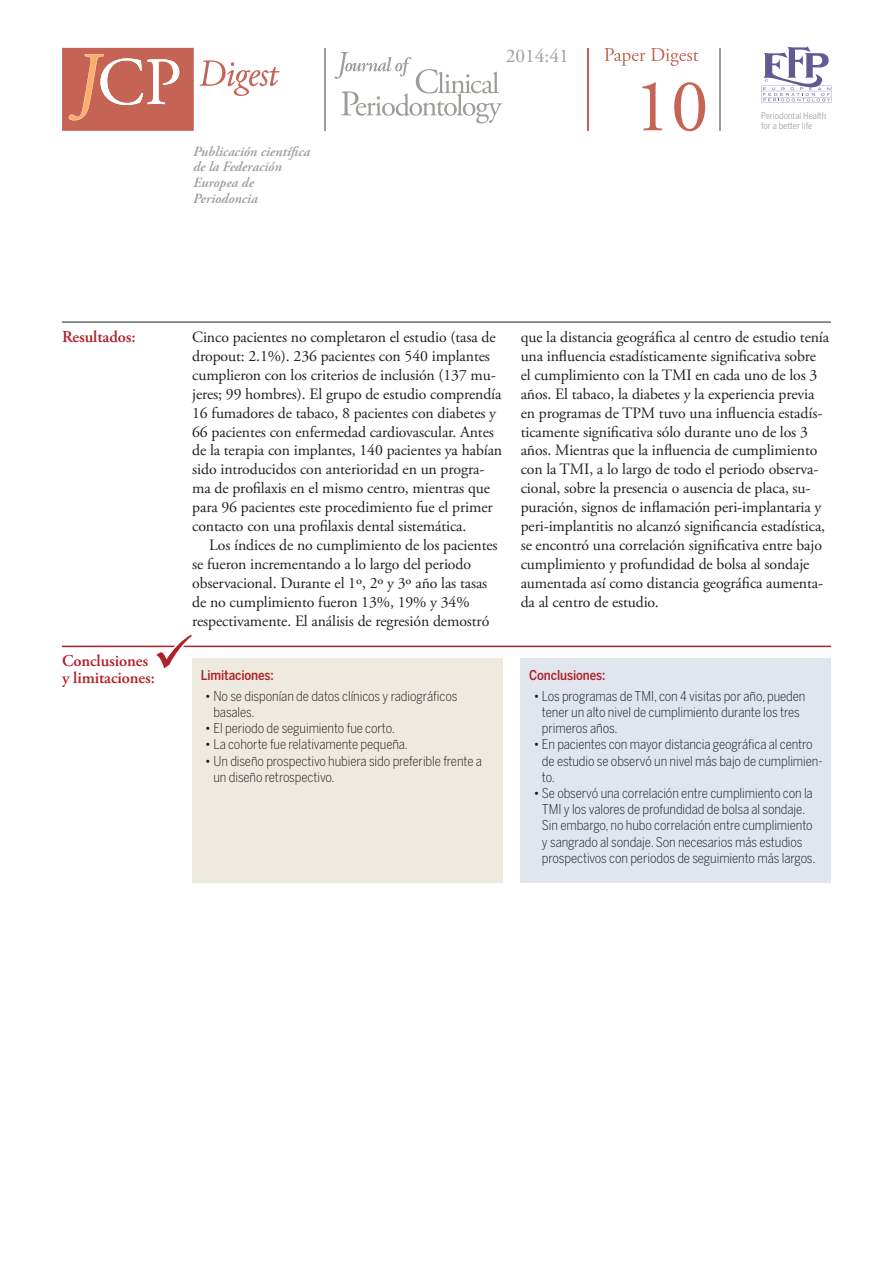
<style>
.page{position:relative;width:893px;height:1263px;background:#fff}
.page>*{position:absolute;margin:0;border:0;box-sizing:border-box;transform-origin:0 0}
.t1{font:74.85px "Adobe Garamond Pro";color:#c56355}
.t2{font:19.35px "Adobe Garamond Pro";color:#9d9d98}
.t3{font:600 16.5px/16.5px "Adobe Garamond Pro";letter-spacing:-.005em;color:#b1212b}
.t4{font:15.75px/18.9px "Adobe Garamond Pro";letter-spacing:-.005em;color:#231f20}
.t5{font:italic 600 14.1px/15.6px "Adobe Garamond Pro";color:#9d9d98}
.t6{font:300 13.5px/16.2px "Benton Sans Cond";letter-spacing:-.005em;color:#231f20}
.t7{font:500 13.5px "Benton Sans Cond";letter-spacing:-.005em;color:#b1212b}
.t8{font:9px/10.8px "Benton Sans Cond";color:#9d9d98}
</style>
<div class="page">
<hr style="left:588px;top:48px;width:1px;height:83px;background:#c56355">
<svg style="left:605px;top:48px;width:40px;height:18px"></svg>
<svg style="left:651px;top:48px;width:47px;height:18px"></svg>
<svg style="left:761px;top:46px;width:70px;height:57px"></svg>
<hr style="left:719px;top:48px;width:2px;height:83px;background:#9d9d98">
<hr style="left:324px;top:48px;width:2px;height:83px;background:#9d9d98">
<svg style="left:334px;top:52px;width:168px;height:72px"></svg>
<svg style="left:62px;top:48px;width:218px;height:83px"></svg>
<hr style="left:62px;top:322px;width:769px;height:1px;background:#231f20">
<hr style="left:62px;top:646px;width:769px;height:1px;background:#b1212b">
<svg style="left:150px;top:645px;width:47px;height:3px"></svg>
<div style="left:192px;top:658px;width:311px;height:224px;background:#efeadf"></div>
<div style="left:521px;top:658px;width:310px;height:224px;background:#e0e5ee"></div>
<p class="t5" style="left:193px;top:144px;width:118px">Publicación científica de la Federación<br>Europea de<br>Periodoncia</p>
<p class="t2" style="left:506px;top:44px;width:64px">2014:41</p>
<h1 class="t1" style="left:634px;top:62px;width:76px">10</h1>
<p class="t8" style="left:761px;top:110px;width:67px">Periodontal Health for a better life</p>
<p class="t3" style="left:62px;top:328px;width:75px">Resultados:</p>
<p class="t4" style="left:192px;top:328px;width:311px">Cinco pacientes no completaron el estudio (tasa de dropout: 2.1%). 236 pacientes con 540 implantes cumplieron con los criterios de inclusión (137 mu&shy;jeres; 99 hombres). El grupo de estudio comprendía 16 fumadores de tabaco, 8 pacientes con diabetes y 66 pacientes con enfermedad cardiovascular. Antes de la terapia con implantes, 140 pacientes ya habían sido introducidos con anterioridad en un progra&shy;ma de profilaxis en el mismo centro, mientras que para 96 pacientes este procedimiento fue el primer contacto con una profilaxis dental sistemática.</p>
<p class="t4" style="left:192px;top:536px;width:307px;text-indent:17px">Los índices de no cumplimiento de los pacientes se fueron incrementando a lo largo del periodo observacional. Durante el 1º, 2º y 3º año las tasas de no cumplimiento fueron 13%, 19% y 34% respectivamente. El análisis de regresión demostró</p>
<p class="t7" style="left:152px;top:667px;width:123px">✓ Limitaciones:</p>
<p class="t6" style="left:213px;top:688px;width:245px;text-indent:-9px">• No se disponían de datos clínicos y radiográficos basales.</p>
<p class="t6" style="left:205px;top:720px;width:191px">• El periodo de seguimiento fue corto.</p>
<p class="t6" style="left:205px;top:736px;width:205px">• La cohorte fue relativamente pequeña.</p>
<p class="t6" style="left:213px;top:752px;width:270px;text-indent:-9px">• Un diseño prospectivo hubiera sido preferible frente a un diseño retrospectivo.</p>
<p class="t3" style="left:62px;top:653px;width:94px">Conclusiones y limitaciones:</p>
<p class="t4" style="left:521px;top:328px;width:310px">que la distancia geográfica al centro de estudio tenía una influencia estadísticamente significativa sobre el cumplimiento con la TMI en cada uno de los 3 años. El tabaco, la diabetes y la experiencia previa en programas de TPM tuvo una influencia estadís&shy;ticamente significativa sólo durante uno de los 3 años. Mientras que la influencia de cumplimiento con la TMI, a lo largo de todo el periodo observa&shy;cional, sobre la presencia o ausencia de placa, su&shy;puración, signos de inflamación peri-implantaria y peri-implantitis no alcanzó significancia estadística, se encontró una correlación significativa entre bajo cumplimiento y profundidad de bolsa al sondaje aumentada así como distancia geográfica aumenta&shy;da al centro de estudio.</p>
<p class="t7" style="left:529px;top:667px;width:78px">Conclusiones:</p>
<p class="t6" style="left:542px;top:688px;width:265px;text-indent:-9px">• Los programas de TMI, con 4 visitas por año, pueden tener un alto nivel de cumplimiento durante los tres primeros años.</p>
<p class="t6" style="left:542px;top:736px;width:282px;text-indent:-9px">• En pacientes con mayor distancia geográfica al centro de estudio se observó un nivel más bajo de cumplimien&shy;to.</p>
<p class="t6" style="left:542px;top:785px;width:275px;text-indent:-9px">• Se observó una correlación entre cumplimiento con la TMI y los valores de profundidad de bolsa al sondaje.<br>Sin embargo, no hubo correlación entre cumplimiento y sangrado al sondaje. Son necesarios más estudios prospectivos con periodos de seguimiento más largos.</p>
</div>
